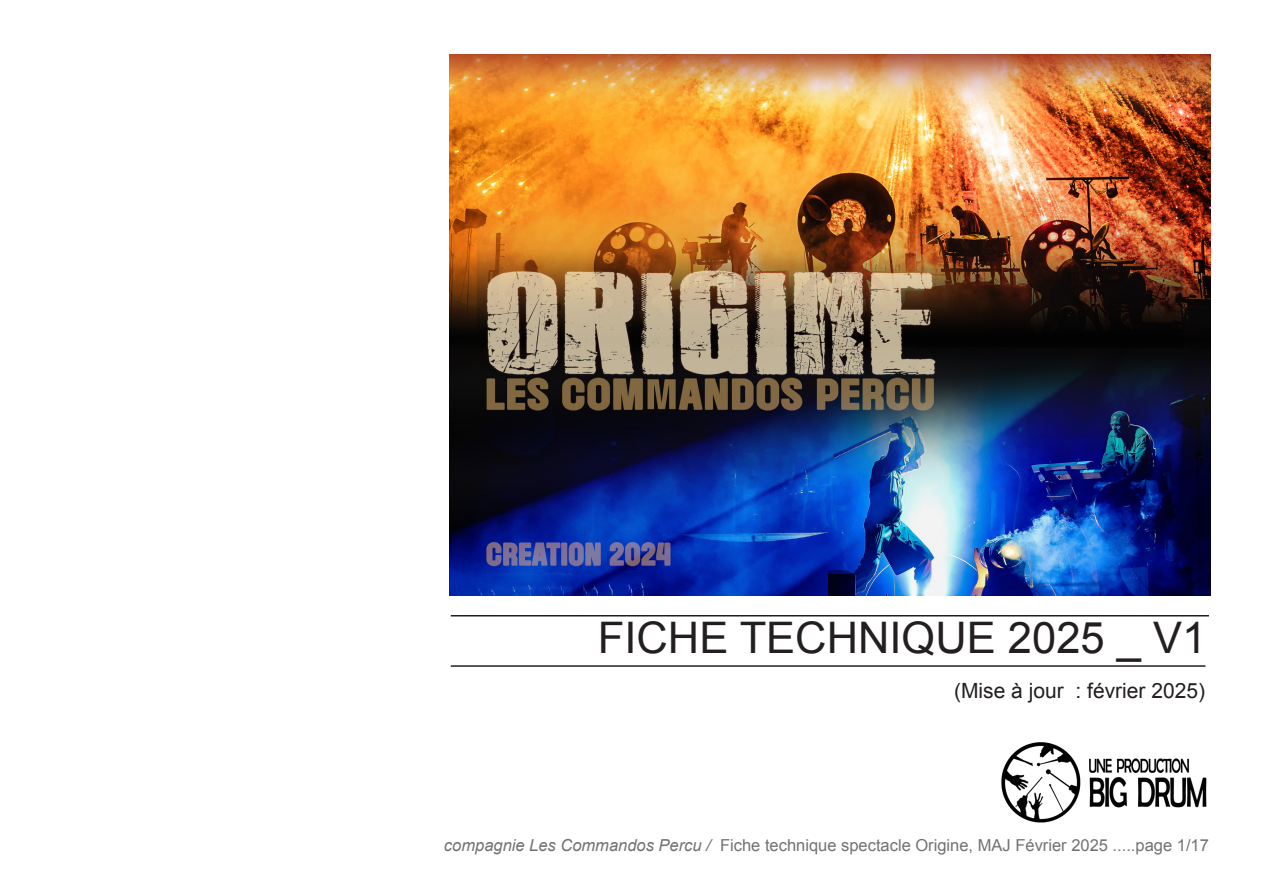
<style>
.page{position:relative;width:1263px;height:893px;background:#fff}
.page>*{position:absolute;margin:0;border:0;box-sizing:border-box;transform-origin:0 0}
.t1{font:43.5px "Arial";color:#231f20}
.t2{font:21px "Arial";color:#231f20}
.t3{font:16.5px "Arial";color:#717275}
.s1{font-style:italic}
</style>
<div class="page">
<hr style="left:451px;top:665px;width:754px;height:2px;background:#231f20">
<hr style="left:451px;top:615px;width:758px;height:1px;background:#231f20">
<img style="left:1001px;top:742px;width:206px;height:81px">
<img style="left:449px;top:54px;width:762px;height:542px">
<p class="t1" style="left:598px;top:609px;width:610px">FICHE TECHNIQUE 2025 _ V1</p>
<p class="t2" style="left:954px;top:677px;width:252px">(Mise à jour : février 2025)</p>
<p class="t3" style="left:444px;top:834px;width:766px"><span class="s1">compagnie Les Commandos Percu /</span> Fiche technique spectacle Origine, MAJ Février 2025 .....page 1/17</p>
</div>
